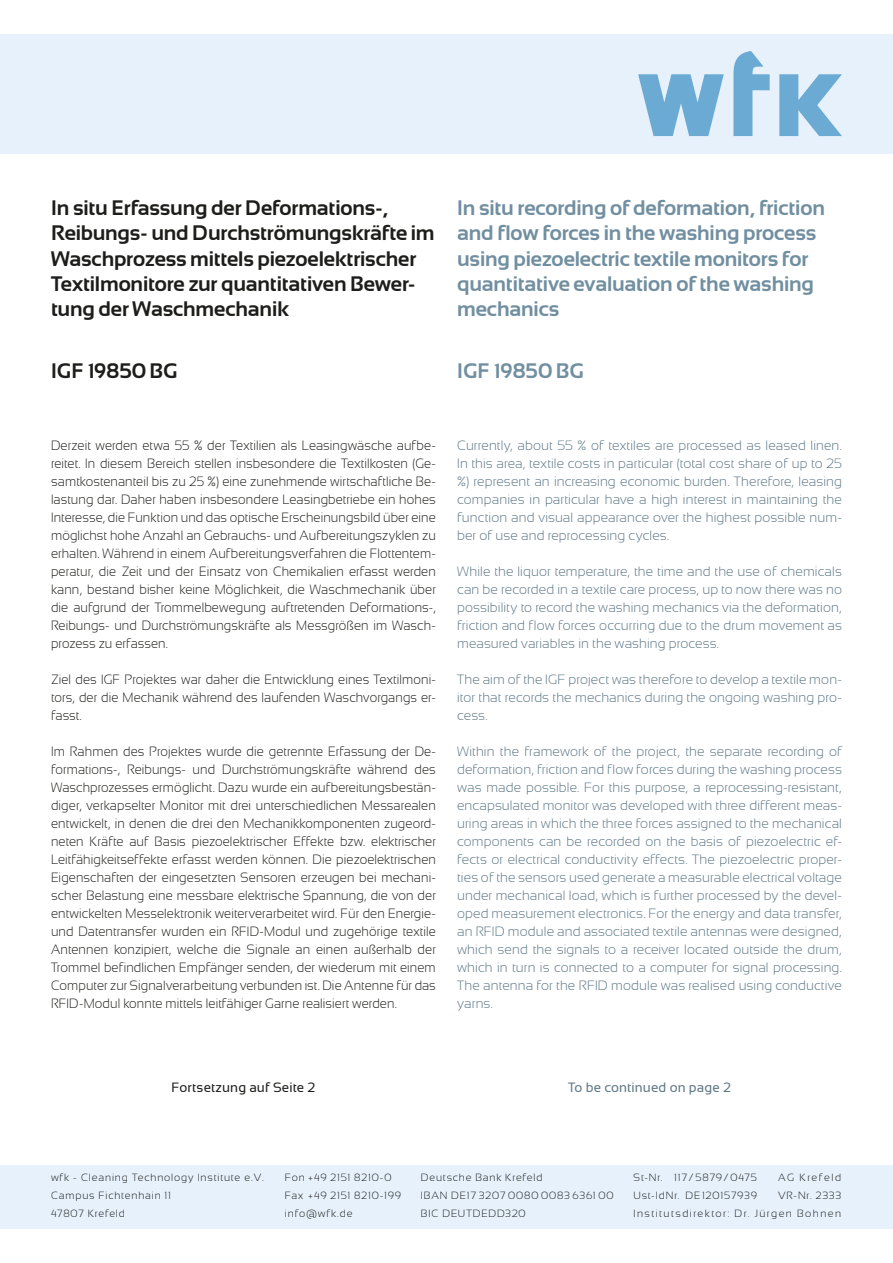
<style>
.page{position:relative;width:893px;height:1263px;background:#fff}
.page>*{position:absolute;margin:0;border:0;box-sizing:border-box;transform-origin:0 0}
.t1{font:700 21px/25.2px "Sansation";letter-spacing:-.01em;color:#1d1d1b}
.t2{font:700 21px/25.2px "Sansation";letter-spacing:-.01em;color:#718fa0}
.t3{font:700 21px "Sansation";letter-spacing:.015em;color:#718fa0}
.t4{font:700 21px "Sansation";letter-spacing:.015em;color:#1d1d1b}
.t5{font:300 13.5px/18px "Sansation";letter-spacing:.005em;color:#1d1d1b;text-align:justify;scale:.95 1}
.t6{font:300 13.5px/18px "Sansation";letter-spacing:.01em;color:#5d7785;text-align:justify}
.t7{font:13.5px "Sansation";letter-spacing:.01em;color:#1d1d1b}
.t8{font:13.5px "Sansation";letter-spacing:.01em;color:#5d7785}
.t9{font:300 10.5px/18px "Sansation";letter-spacing:.08em;color:#1d1d1b}
.t10{font:300 10.5px "Sansation";letter-spacing:.14em;color:#1d1d1b}
.t11{font:300 10.5px/18px "Sansation";letter-spacing:.125em;color:#1d1d1b}
</style>
<div class="page">
<div style="left:0;top:34px;width:893px;height:119px;background:#e6f1fc"></div>
<svg style="left:779px;top:74px;width:63px;height:62px"></svg>
<svg style="left:733px;top:51px;width:37px;height:85px"></svg>
<svg style="left:638px;top:74px;width:86px;height:62px"></svg>
<div style="left:0;top:1165px;width:893px;height:64px;background:#e6f1fc"></div>
<h1 class="t1" style="left:51px;top:195px;width:385px">In situ Erfassung der Deformations-, Reibungs- und Durchströmungskräfte im Waschprozess mittels piezoelektrischer Textilmonitore zur quantitativen Bewer&shy;tung der Waschmechanik</h1>
<h1 class="t4" style="left:51px;top:359px;width:128px">IGF 19850 BG</h1>
<h1 class="t2" style="left:457px;top:195px;width:369px">In situ recording of deformation, friction and flow forces in the washing process using piezoelectric textile monitors for quantitative evaluation of the washing mechanics</h1>
<h1 class="t3" style="left:457px;top:359px;width:128px">IGF 19850 BG</h1>
<p class="t5" style="left:51px;top:436px;width:407px">Derzeit werden etwa 55 % der Textilien als Leasingwäsche aufbe&shy;reitet. In diesem Bereich stellen insbesondere die Textilkosten (Ge&shy;samtkostenanteil bis zu 25 %) eine zunehmende wirtschaftliche Be&shy;lastung dar. Daher haben insbesondere Leasingbetriebe ein hohes Interesse, die Funktion und das optische Erscheinungsbild über eine möglichst hohe Anzahl an Gebrauchs- und Aufbereitungszyklen zu erhalten. Während in einem Aufbereitungsverfahren die Flottentem&shy;peratur, die Zeit und der Einsatz von Chemikalien erfasst werden kann, bestand bisher keine Möglichkeit, die Waschmechanik über die aufgrund der Trommelbewegung auftretenden Deformations-, Reibungs- und Durchströmungskräfte als Messgrößen im Wasch&shy;prozess zu erfassen.</p>
<p class="t5" style="left:51px;top:670px;width:407px">Ziel des IGF Projektes war daher die Entwicklung eines Textilmoni&shy;tors, der die Mechanik während des laufenden Waschvorgangs er&shy;fasst.</p>
<p class="t5" style="left:51px;top:742px;width:407px">Im Rahmen des Projektes wurde die getrennte Erfassung der De&shy;formations-, Reibungs- und Durchströmungskräfte während des Waschprozesses ermöglicht. Dazu wurde ein aufbereitungsbestän&shy;diger, verkapselter Monitor mit drei unterschiedlichen Messarealen entwickelt, in denen die drei den Mechanikkomponenten zugeord&shy;neten Kräfte auf Basis piezoelektrischer Effekte bzw. elektrischer Leitfähigkeitseffekte erfasst werden können. Die piezoelektrischen Eigenschaften der eingesetzten Sensoren erzeugen bei mechani&shy;scher Belastung eine messbare elektrische Spannung, die von der entwickelten Messelektronik weiterverarbeitet wird. Für den Energie&shy;und Datentransfer wurden ein RFID-Modul und zugehörige textile Antennen konzipiert, welche die Signale an einen außerhalb der Trommel befindlichen Empfänger senden, der wiederum mit einem Computer zur Signalverarbeitung verbunden ist. Die Antenne für das RFID-Modul konnte mittels leitfähiger Garne realisiert werden.</p>
<p class="t6" style="left:457px;top:436px;width:386px">Currently, about 55 % of textiles are processed as leased linen.<br>In this area, textile costs in particular (total cost share of up to 25 %) represent an increasing economic burden. Therefore, leasing companies in particular have a high interest in maintaining the function and visual appearance over the highest possible num&shy;ber of use and reprocessing cycles.</p>
<p class="t6" style="left:457px;top:562px;width:386px">While the liquor temperature, the time and the use of chemicals can be recorded in a textile care process, up to now there was no possibility to record the washing mechanics via the deformation, friction and flow forces occurring due to the drum movement as measured variables in the washing process.</p>
<p class="t6" style="left:457px;top:670px;width:386px">The aim of the IGF project was therefore to develop a textile mon&shy;itor that records the mechanics during the ongoing washing pro&shy;cess.</p>
<p class="t6" style="left:457px;top:742px;width:386px">Within the framework of the project, the separate recording of deformation, friction and flow forces during the washing process was made possible. For this purpose, a reprocessing-resistant, encapsulated monitor was developed with three different meas&shy;uring areas in which the three forces assigned to the mechanical components can be recorded on the basis of piezoelectric ef&shy;fects or electrical conductivity effects. The piezoelectric proper&shy;ties of the sensors used generate a measurable electrical voltage under mechanical load, which is further processed by the devel&shy;oped measurement electronics. For the energy and data transfer, an RFID module and associated textile antennas were designed, which send the signals to a receiver located outside the drum, which in turn is connected to a computer for signal processing.<br>The antenna for the RFID module was realised using conductive yarns.</p>
<p class="t7" style="left:172px;top:1080px;width:145px">Fortsetzung auf Seite 2</p>
<p class="t8" style="left:568px;top:1080px;width:164px">To be continued on page 2</p>
<p class="t9" style="left:51px;top:1169px;width:214px">wfk - Cleaning Technology Institute e.V.<br>Campus Fichtenhain 11<br>47807 Krefeld</p>
<p class="t9" style="left:285px;top:1169px;width:118px">Fon +49 2151 8210-0<br>Fax +49 2151 8210-199 info@wfk.de</p>
<p class="t9" style="left:421px;top:1169px;width:194px">Deutsche Bank Krefeld<br>IBAN DE17 3207 0080 0083 6361 00<br>BIC DEUTDEDD320</p>
<p class="t9" style="left:634px;top:1169px;width:125px">St-Nr. 117/5879/0475<br>Ust-IdNr. DE120157939</p>
<p class="t11" style="left:778px;top:1169px;width:64px">AG Krefeld<br>VR-Nr. 2333</p>
<p class="t10" style="left:634px;top:1208px;width:209px">Institutsdirektor: Dr. Jürgen Bohnen</p>
</div>
